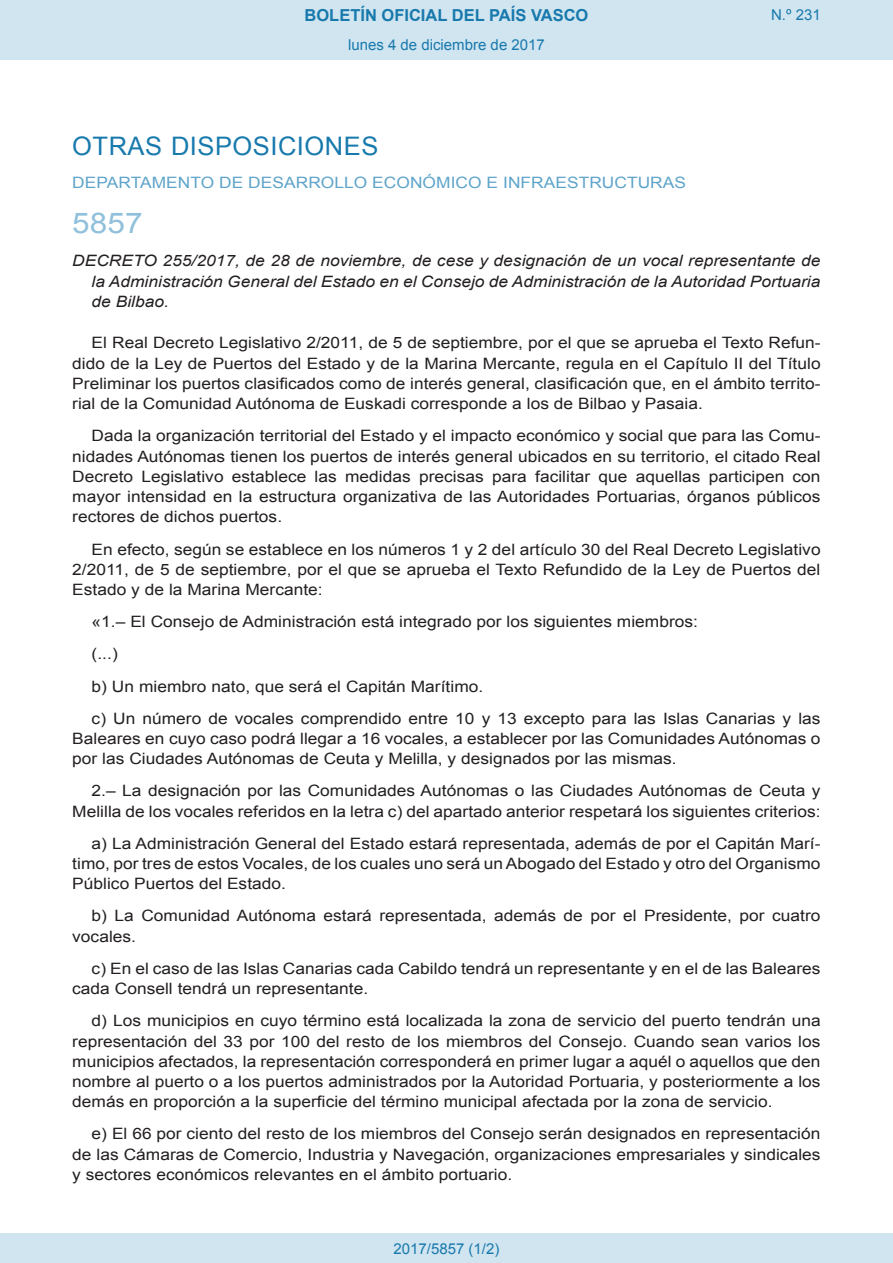
<style>
.page{position:relative;width:893px;height:1263px;background:#fff}
.page>*{position:absolute;margin:0;border:0;box-sizing:border-box;transform-origin:0 0}
.BOPVOrden{font:28.5px "Arial";color:#90c0db;scale:1.11 1}
.BOPVSeccion{font:25.5px "Arial";letter-spacing:.02em;color:#1879ad}
.t1{font:700 16.5px "Arial";color:#1879ad}
.BOPVDetalle{font:15.6px/20.2px "Arial";color:#231f20;text-align:justify;scale:1.11 1}
.BOPVTitulo{font:italic 15.6px/20.2px "Arial";color:#231f20;text-align:justify;scale:1.11 1}
.BOPVOrganismo{font:15.6px "Arial";letter-spacing:.005em;color:#5ea4ca;scale:1.11 1}
.Paginacion_Centro{font:15px "Arial";color:#1879ad}
</style>
<div class="page">
<div style="left:0;top:0;width:893px;height:60px;background:#d0e5f0"></div>
<div style="left:0;top:1233px;width:893px;height:30px;background:#d0e5f0"></div>
<p class="t1" style="left:305px;top:4px;width:285px">BOLETÍN OFICIAL DEL PAÍS VASCO</p>
<p class="Paginacion_Centro" style="left:348px;top:35px;width:198px">lunes 4 de diciembre de 2017</p>
<p class="Paginacion_Centro" style="left:771px;top:5px;width:51px">N.º 231</p>
<p class="BOPVSeccion" style="left:72px;top:129px;width:308px">OTRAS DISPOSICIONES</p>
<p class="BOPVOrganismo" style="left:72px;top:172px;width:554px">DEPARTAMENTO DE DESARROLLO ECONÓMICO E INFRAESTRUCTURAS</p>
<p class="BOPVOrden" style="left:72px;top:205px;width:65px">5857</p>
<p class="BOPVTitulo" style="left:92px;top:251px;width:658px;text-indent:-19px">DECRETO 255/2017, de 28 de noviembre, de cese y designación de un vocal representante de la Administración General del Estado en el Consejo de Administración de la Autoridad Portuaria de Bilbao.</p>
<p class="BOPVDetalle" style="left:72px;top:333px;width:676px;text-indent:19px">El Real Decreto Legislativo 2/2011, de 5 de septiembre, por el que se aprueba el Texto Refun&shy;dido de la Ley de Puertos del Estado y de la Marina Mercante, regula en el Capítulo II del Título Preliminar los puertos clasificados como de interés general, clasificación que, en el ámbito territo&shy;rial de la Comunidad Autónoma de Euskadi corresponde a los de Bilbao y Pasaia.</p>
<p class="BOPVDetalle" style="left:72px;top:426px;width:676px;text-indent:19px">Dada la organización territorial del Estado y el impacto económico y social que para las Comu&shy;nidades Autónomas tienen los puertos de interés general ubicados en su territorio, el citado Real Decreto Legislativo establece las medidas precisas para facilitar que aquellas participen con mayor intensidad en la estructura organizativa de las Autoridades Portuarias, órganos públicos rectores de dichos puertos.</p>
<p class="BOPVDetalle" style="left:72px;top:539px;width:676px;text-indent:19px">En efecto, según se establece en los números 1 y 2 del artículo 30 del Real Decreto Legislativo 2/2011, de 5 de septiembre, por el que se aprueba el Texto Refundido de la Ley de Puertos del Estado y de la Marina Mercante:</p>
<p class="BOPVDetalle" style="left:92px;top:612px;width:548px">«1.– El Consejo de Administración está integrado por los siguientes miembros:</p>
<p class="BOPVDetalle" style="left:92px;top:644px;width:25px">(...)</p>
<p class="BOPVDetalle" style="left:92px;top:676px;width:354px">b) Un miembro nato, que será el Capitán Marítimo.</p>
<p class="BOPVDetalle" style="left:72px;top:708px;width:676px;text-indent:19px">c) Un número de vocales comprendido entre 10 y 13 excepto para las Islas Canarias y las Baleares en cuyo caso podrá llegar a 16 vocales, a establecer por las Comunidades Autónomas o por las Ciudades Autónomas de Ceuta y Melilla, y designados por las mismas.</p>
<p class="BOPVDetalle" style="left:72px;top:781px;width:676px;text-align:right">2.– La designación por las Comunidades Autónomas o las Ciudades Autónomas de Ceuta y<br>Melilla de los vocales referidos en la letra c) del apartado anterior respetará los siguientes criterios:</p>
<p class="BOPVDetalle" style="left:72px;top:833px;width:676px;text-indent:19px">a) La Administración General del Estado estará representada, además de por el Capitán Marí&shy;timo, por tres de estos Vocales, de los cuales uno será un Abogado del Estado y otro del Organismo Público Puertos del Estado.</p>
<p class="BOPVDetalle" style="left:72px;top:906px;width:676px;text-indent:19px">b) La Comunidad Autónoma estará representada, además de por el Presidente, por cuatro vocales.</p>
<p class="BOPVDetalle" style="left:72px;top:958px;width:676px;text-indent:19px">c) En el caso de las Islas Canarias cada Cabildo tendrá un representante y en el de las Baleares cada Consell tendrá un representante.</p>
<p class="BOPVDetalle" style="left:72px;top:1011px;width:676px;text-indent:19px">d) Los municipios en cuyo término está localizada la zona de servicio del puerto tendrán una representación del 33 por 100 del resto de los miembros del Consejo. Cuando sean varios los municipios afectados, la representación corresponderá en primer lugar a aquél o aquellos que den nombre al puerto o a los puertos administrados por la Autoridad Portuaria, y posteriormente a los demás en proporción a la superficie del término municipal afectada por la zona de servicio.</p>
<p class="BOPVDetalle" style="left:72px;top:1124px;width:676px;text-indent:19px">e) El 66 por ciento del resto de los miembros del Consejo serán designados en representación de las Cámaras de Comercio, Industria y Navegación, organizaciones empresariales y sindicales y sectores económicos relevantes en el ámbito portuario.</p>
<p class="Paginacion_Centro" style="left:393px;top:1238px;width:107px">2017/5857 (1/2)</p>
</div>
